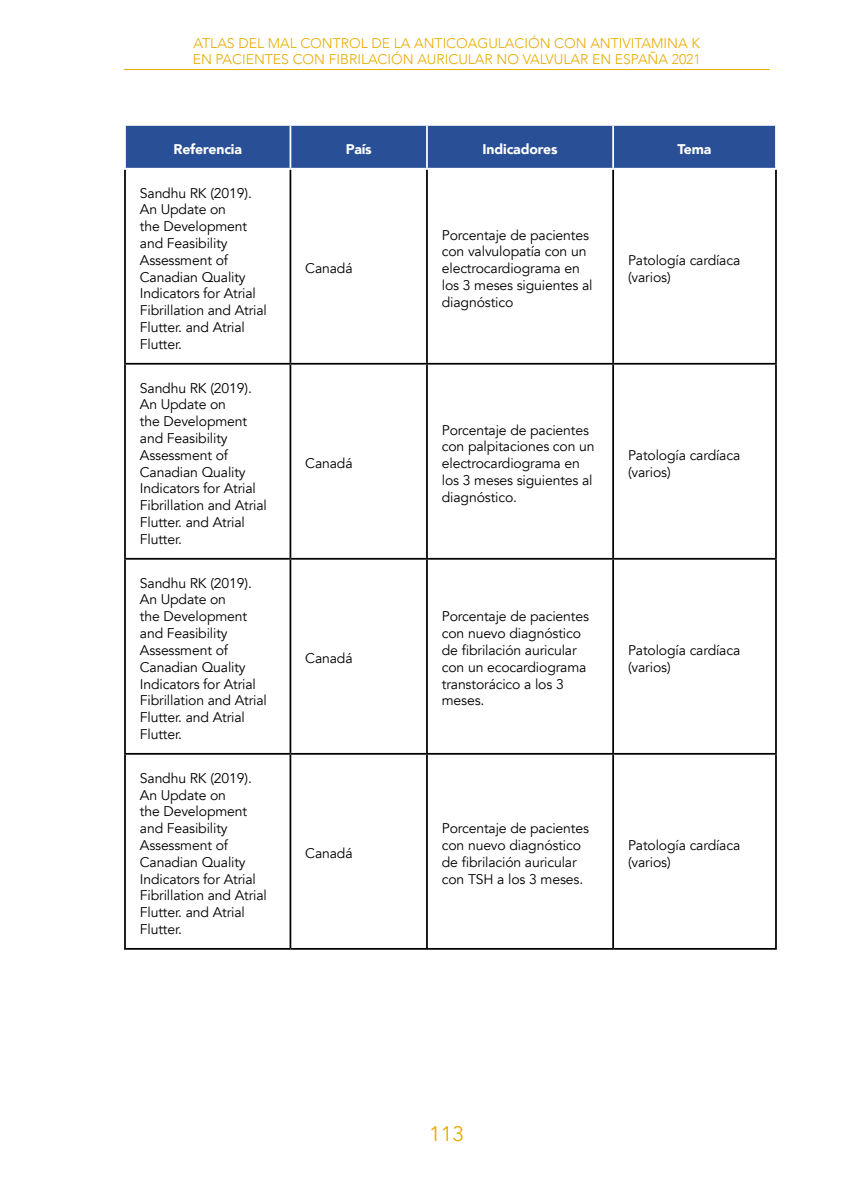
<style>
.page{position:relative;width:844px;height:1191px;background:#fff}
.page>*{position:absolute;margin:0;border:0;box-sizing:border-box;transform-origin:0 0}
.t1{font:21px "Avenir";color:#e8ac02}
.t2{font:14px/16.8px "Avenir";letter-spacing:-.01em;color:#000}
.t3{font:300 14px/16.8px "Avenir";color:#e8ac02}
.t4{font:900 14px "Avenir";letter-spacing:-.01em;color:#fff}
</style>
<div class="page">
<hr style="left:124px;top:69px;width:645px;height:1px;background:#e8ac02">
<div style="left:126px;top:126px;width:648px;height:42px;background:#295097"></div>
<hr style="left:124px;top:170px;width:2px;height:193px;background:#000">
<hr style="left:289px;top:170px;width:2px;height:193px;background:#000">
<hr style="left:426px;top:170px;width:1px;height:193px;background:#000">
<hr style="left:612px;top:170px;width:2px;height:193px;background:#000">
<hr style="left:774px;top:170px;width:2px;height:193px;background:#000">
<hr style="left:124px;top:363px;width:166px;height:1px;background:#000">
<hr style="left:124px;top:364px;width:2px;height:194px;background:#000">
<hr style="left:290px;top:363px;width:137px;height:1px;background:#000">
<hr style="left:289px;top:364px;width:2px;height:194px;background:#000">
<hr style="left:427px;top:363px;width:186px;height:1px;background:#000">
<hr style="left:426px;top:364px;width:1px;height:194px;background:#000">
<hr style="left:613px;top:363px;width:163px;height:1px;background:#000">
<hr style="left:612px;top:364px;width:2px;height:194px;background:#000">
<hr style="left:774px;top:364px;width:2px;height:194px;background:#000">
<hr style="left:124px;top:558px;width:166px;height:1px;background:#000">
<hr style="left:124px;top:559px;width:2px;height:194px;background:#000">
<hr style="left:290px;top:558px;width:137px;height:1px;background:#000">
<hr style="left:289px;top:559px;width:2px;height:194px;background:#000">
<hr style="left:427px;top:558px;width:186px;height:1px;background:#000">
<hr style="left:426px;top:559px;width:1px;height:194px;background:#000">
<hr style="left:613px;top:558px;width:163px;height:1px;background:#000">
<hr style="left:612px;top:559px;width:2px;height:194px;background:#000">
<hr style="left:774px;top:559px;width:2px;height:194px;background:#000">
<hr style="left:124px;top:753px;width:166px;height:1px;background:#000">
<hr style="left:124px;top:754px;width:2px;height:194px;background:#000">
<hr style="left:290px;top:753px;width:137px;height:1px;background:#000">
<hr style="left:289px;top:754px;width:2px;height:194px;background:#000">
<hr style="left:427px;top:753px;width:186px;height:1px;background:#000">
<hr style="left:426px;top:754px;width:1px;height:194px;background:#000">
<hr style="left:613px;top:753px;width:163px;height:1px;background:#000">
<hr style="left:612px;top:754px;width:2px;height:194px;background:#000">
<hr style="left:774px;top:754px;width:2px;height:194px;background:#000">
<hr style="left:124px;top:948px;width:166px;height:1px;background:#000">
<hr style="left:290px;top:948px;width:137px;height:1px;background:#000">
<hr style="left:427px;top:948px;width:186px;height:1px;background:#000">
<hr style="left:613px;top:948px;width:163px;height:1px;background:#000">
<hr style="left:289px;top:126px;width:2px;height:42px;background:#fff">
<hr style="left:426px;top:126px;width:1px;height:42px;background:#fff">
<hr style="left:612px;top:126px;width:2px;height:42px;background:#fff">
<p class="t3" style="left:193px;top:34px;width:509px">ATLAS DEL MAL CONTROL DE LA ANTICOAGULACIÓN CON ANTIVITAMINA K<br>EN PACIENTES CON FIBRILACIÓN AURICULAR NO VALVULAR EN ESPAÑA 2021</p>
<p class="t4" style="left:173px;top:137px;width:70px">Referencia</p>
<p class="t4" style="left:345px;top:137px;width:28px">País</p>
<p class="t4" style="left:482px;top:137px;width:76px">Indicadores</p>
<p class="t4" style="left:677px;top:137px;width:35px">Tema</p>
<p class="t2" style="left:140px;top:185px;width:128px">Sandhu RK (2019).<br>An Update on<br>the Development and Feasibility<br>Assessment of<br>Canadian Quality<br>Indicators for Atrial<br>Fibrillation and Atrial<br>Flutter. and Atrial<br>Flutter.</p>
<p class="t2" style="left:441px;top:227px;width:152px">Porcentaje de pacientes con valvulopatía con un electrocardiograma en los 3 meses siguientes al diagnóstico</p>
<p class="t2" style="left:628px;top:252px;width:114px">Patología cardíaca (varios)</p>
<p class="t2" style="left:305px;top:260px;width:49px">Canadá</p>
<p class="t2" style="left:140px;top:380px;width:128px">Sandhu RK (2019).<br>An Update on<br>the Development and Feasibility<br>Assessment of<br>Canadian Quality<br>Indicators for Atrial<br>Fibrillation and Atrial<br>Flutter. and Atrial<br>Flutter.</p>
<p class="t2" style="left:140px;top:575px;width:128px">Sandhu RK (2019).<br>An Update on<br>the Development and Feasibility<br>Assessment of<br>Canadian Quality<br>Indicators for Atrial<br>Fibrillation and Atrial<br>Flutter. and Atrial<br>Flutter.</p>
<p class="t2" style="left:140px;top:769px;width:128px">Sandhu RK (2019).<br>An Update on<br>the Development and Feasibility<br>Assessment of<br>Canadian Quality<br>Indicators for Atrial<br>Fibrillation and Atrial<br>Flutter. and Atrial<br>Flutter.</p>
<p class="t2" style="left:305px;top:455px;width:49px">Canadá</p>
<p class="t2" style="left:305px;top:650px;width:49px">Canadá</p>
<p class="t2" style="left:305px;top:845px;width:49px">Canadá</p>
<p class="t2" style="left:441px;top:422px;width:154px">Porcentaje de pacientes con palpitaciones con un electrocardiograma en los 3 meses siguientes al diagnóstico.</p>
<p class="t2" style="left:628px;top:447px;width:114px">Patología cardíaca (varios)</p>
<p class="t2" style="left:441px;top:608px;width:149px">Porcentaje de pacientes con nuevo diagnóstico de fibrilación auricular con un ecocardiograma transtorácico a los 3 meses.</p>
<p class="t2" style="left:628px;top:642px;width:114px">Patología cardíaca (varios)</p>
<p class="t2" style="left:441px;top:820px;width:149px">Porcentaje de pacientes con nuevo diagnóstico de fibrilación auricular con TSH a los 3 meses.</p>
<p class="t2" style="left:628px;top:837px;width:114px">Patología cardíaca (varios)</p>
<h1 class="t1" style="left:429px;top:1121px;width:37px">113</h1>
</div>
